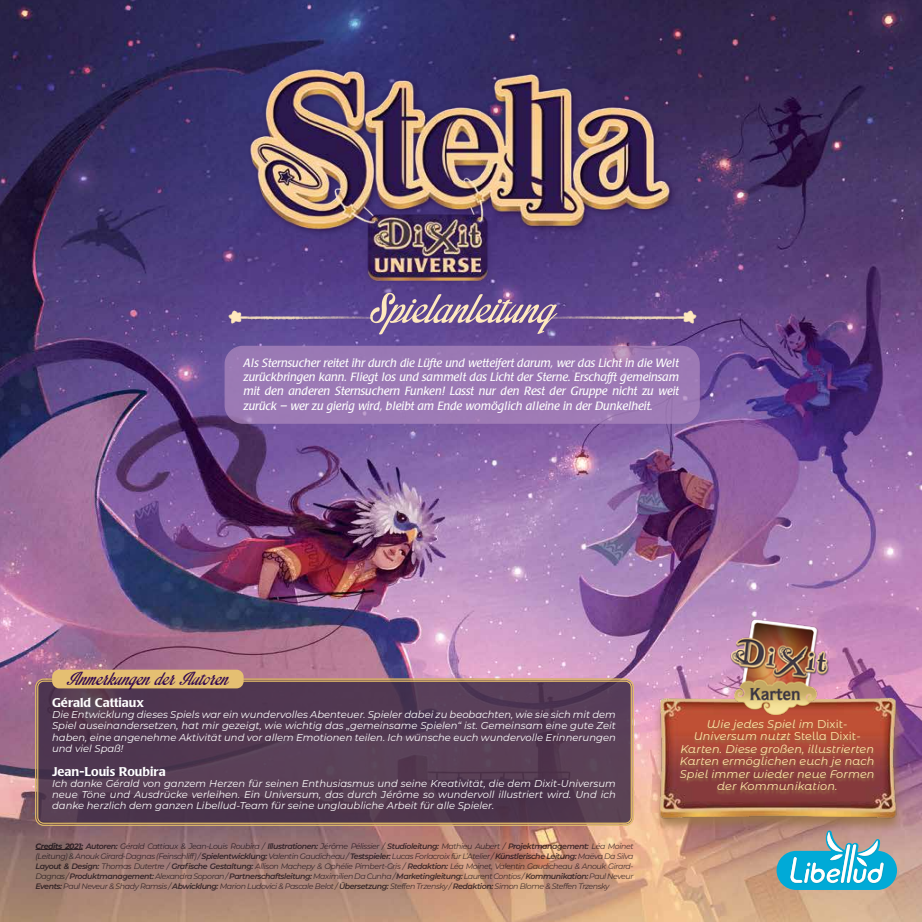
<style>
.page{position:relative;width:922px;height:922px;background:#fff}
.page>*{position:absolute;margin:0;border:0;box-sizing:border-box;transform-origin:0 0}
.t1{font:italic 56.25px "Impregnable Personal Use Only";color:#fee8bd}
.t2{font:italic 25px "Impregnable Personal Use Only";color:#330950}
.t3{font:500 12.5px "Laudatio Std";color:#fff}
.t4{font:italic 11.88px/14.2px "Laudatio Std";color:#fff;text-align:justify}
.t5{font:italic 11.25px/12.5px "Montserrat Alternates";letter-spacing:.01em;color:#ffebab;text-align:center}
.t6{font:italic 10px/11.2px "Montserrat";color:#fff;text-align:justify}
.t7{font:italic 7.88px/10px "Montserrat";letter-spacing:-.055em;color:#544c58;text-align:justify}
.s1{font-weight:700}
.s2{font-weight:600}
.s3{font-style:normal}
</style>
<div class="page">
<img style="left:0;top:0;width:921px;height:921px">
<img style="left:137px;top:11px;width:689px;height:359px">
<div style="left:653px;top:697px;width:251px;height:135px;background:#9c7649;opacity:.88"></div>
<img style="left:649px;top:613px;width:258px;height:210px">
<img style="left:719px;top:603px;width:112px;height:111px">
<div style="left:678px;top:719px;width:197px;height:75px;background:#9c7649;opacity:.95"></div>
<svg style="left:776px;top:830px;width:120px;height:59px;background:#6bafc0"></svg>
<div style="left:37px;top:680px;width:595px;height:144px;background:#523851;border-radius:7px"></div>
<hr style="left:35px;top:849px;width:48px;height:1px;background:#544c58">
<div style="left:225px;top:346px;width:474px;height:77px;background:#9c7ab5;border-radius:18px"></div>
<div style="left:224px;top:345px;width:475px;height:78px;border:1px solid #ab87bd;border-radius:18px"></div>
<img style="left:224px;top:299px;width:148px;height:36px">
<img style="left:551px;top:299px;width:148px;height:36px">
<div style="left:35px;top:678px;width:598px;height:147px;border:1px solid #e5bf72;border-radius:8px"></div>
<div style="left:38px;top:680px;width:593px;height:143px;border:1px solid #e5bf72;border-radius:6px"></div>
<div style="left:52px;top:669px;width:191px;height:19px;background:#e5bf72;border-radius:7px"></div>
<h1 class="t1" style="left:368px;top:283px;width:186px">Spielanleitung</h1>
<p class="t4" style="left:243px;top:356px;width:437px">Als Sternsucher reitet ihr durch die Lüfte und wetteifert darum, wer das Licht in die Welt zurückbringen kann. Fliegt los und sammelt das Licht der Sterne. Erschafft gemeinsam mit den anderen Sternsuchern Funken! Lasst nur den Rest der Gruppe nicht zu weit zurück – wer zu gierig wird, bleibt am Ende womöglich alleine in der Dunkelheit.</p>
<h2 class="t2" style="left:66px;top:667px;width:163px">Anmerkungen derAutoren</h2>
<h3 class="t3" style="left:52px;top:695px;width:93px">Gérald Cattiaux</h3>
<p class="t6" style="left:52px;top:708px;width:565px">Die Entwicklung dieses Spiels war ein wundervolles Abenteuer. Spieler dabei zu beobachten, wie sie sich mit dem Spiel auseinandersetzen, hat mir gezeigt, wie wichtig das „gemeinsame Spielen“ ist. Gemeinsam eine gute Zeit haben, eine angenehme Aktivität und vor allem Emotionen teilen. Ich wünsche euch wundervolle Erinnerungen und viel Spaß!</p>
<h3 class="t3" style="left:52px;top:764px;width:115px">Jean-Louis Roubira</h3>
<p class="t6" style="left:52px;top:777px;width:565px">Ich danke Gérald von ganzem Herzen für seinen Enthusiasmus und seine Kreativität, die dem Dixit-Universum neue Töne und Ausdrücke verleihen. Ein Universum, das durch Jérôme so wundervoll illustriert wird. Und ich danke herzlich dem ganzen Libellud-Team für seine unglaubliche Arbeit für alle Spieler.</p>
<p class="t7" style="left:35px;top:840px;width:599px"><span class="s1">Credits 2021:</span> <span class="s2">Autoren:</span> Gérald Cattiaux &amp; Jean-Louis Roubira / <span class="s2">Illustrationen:</span> Jérôme Pélissier / <span class="s2">Studioleitung:</span> Mathieu Aubert / <span class="s2">Projektmanagement:</span> Léa Moinet (Leitung) &amp; Anouk Girard-Dagnas (Feinschliff) / <span class="s2">Spielentwicklung:</span> Valentin Gaudicheau / <span class="s2">Testspieler:</span> Lucas Forlacroix für L’Atelier / <span class="s2">Künstlerische Leitung:</span> Maëva Da Silva <span class="s2">Layout &amp; Design:</span> Thomas Dutertre / <span class="s2">Grafische Gestaltung:</span> Allison Machepy &amp; Ophélie Pimbert-Gris / <span class="s2">Redaktion:</span> Léa Moinet, Valentin Gaudicheau &amp; Anouk Girard-Dagnas / <span class="s2">Produktmanagement:</span> Alexandra Soporan / <span class="s2">Partnerschaftsleitung:</span> Maximilien Da Cunha / <span class="s2">Marketingleitung:</span> Laurent Contios / <span class="s2">Kommunikation:</span> Paul Neveur <span class="s2">Events:</span> Paul Neveur &amp; Shady Ramsis / <span class="s2">Abwicklung:</span> Marion Ludovici &amp; Pascale Belot / <span class="s2">Übersetzung:</span> Steffen Trzensky / <span class="s2">Redaktion:</span> Simon Blome &amp; Steffen Trzensky</p>
<h3 class="t5" style="left:679px;top:717px;width:196px">Wie jedes Spiel im <span class="s3">Dixit</span>-<br>Universum nutzt <span class="s3">Stella Dixit</span>-<br>Karten. Diese großen, illustrierten<br>Karten ermöglichen euch je nach<br>Spiel immer wieder neue Formen der Kommunikation.</h3>
</div>
